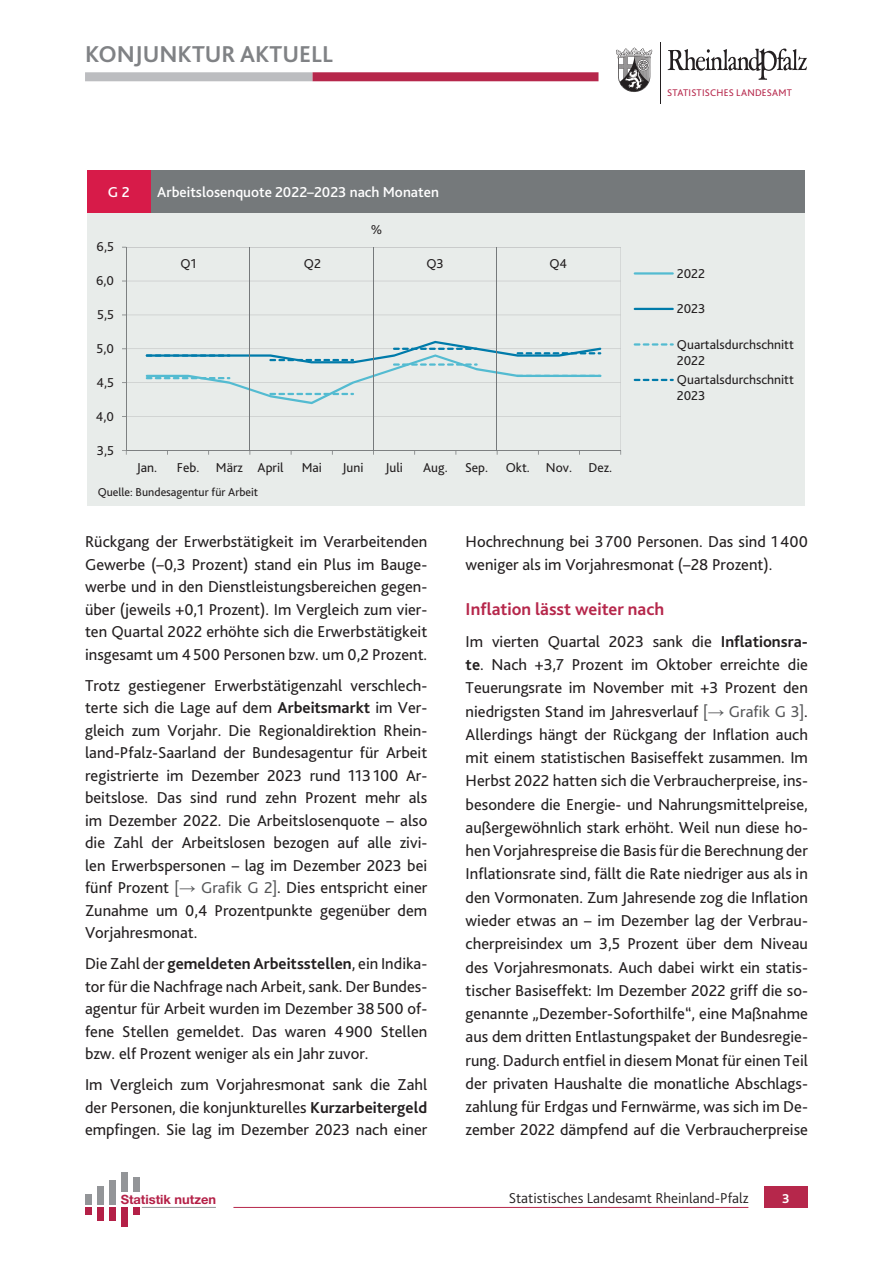
<style>
.page{position:relative;width:893px;height:1263px;background:#fff}
.page>*{position:absolute;margin:0;border:0;box-sizing:border-box;transform-origin:0 0}
.t1{font:700 24px "Bliss 2";color:#808285}
.Zwischenüberschrift_12p{font:700 18px "Bliss 2";color:#b6274b}
.Grundtext_11_15_p{font:16.5px/22.5px "Bliss 2";color:#231f20;text-align:justify}
.t2{font:500 15px "Bliss 2";color:#fff}
.t3{font:300 15px "Bliss 2";color:#231f20}
.t4{font:13.5px/16px "Bliss 2";color:#231f20}
.t5{font:700 13.5px "Bliss 2";color:#fff}
.t6{font:700 12.75px "Helvetica Neue LT";color:#b42047}
.t7{font:12px "Bliss 2";color:#231f20}
.t8{font:10.2px "Bliss 2";letter-spacing:.02em;color:#b6274b}
.s1{font-weight:700}
.s2{color:#57585a}
.s3{font-family:"Arial";color:#57585a}
</style>
<div class="page">
<div style="left:85px;top:1206px;width:7px;height:9px;background:#b42047"></div>
<div style="left:97px;top:1206px;width:7px;height:15px;background:#b42047"></div>
<div style="left:109px;top:1206px;width:7px;height:15px;background:#b42047"></div>
<div style="left:121px;top:1206px;width:7px;height:21px;background:#b42047"></div>
<div style="left:133px;top:1206px;width:7px;height:9px;background:#b42047"></div>
<div style="left:85px;top:1194px;width:7px;height:11px;background:#939598"></div>
<div style="left:97px;top:1186px;width:7px;height:19px;background:#939598"></div>
<div style="left:133px;top:1178px;width:7px;height:27px;background:#939598"></div>
<div style="left:121px;top:1172px;width:7px;height:33px;background:#939598"></div>
<div style="left:109px;top:1180px;width:7px;height:25px;background:#939598"></div>
<hr style="left:85px;top:1205px;width:141px;height:2px;background:#fff">
<div style="left:118px;top:1193px;width:99px;height:14px;background:#fff"></div>
<hr style="left:142px;top:1207px;width:73px;height:1px;background:#939598">
<hr style="left:233px;top:1207px;width:515px;height:1px;background:#b6274b">
<div style="left:764px;top:1186px;width:44px;height:22px;background:#b6274b"></div>
<div style="left:87px;top:170px;width:718px;height:335px;background:#e8ecea"></div>
<svg style="left:127px;top:247px;width:494px;height:203px"></svg>
<hr style="left:126px;top:247px;width:1px;height:203px;background:#7d8081">
<hr style="left:126px;top:450px;width:495px;height:1px;background:#7d8081">
<svg style="left:146px;top:341px;width:455px;height:63px"></svg>
<hr style="left:634px;top:272px;width:40px;height:3px;background:#53bbd1">
<hr style="left:634px;top:308px;width:40px;height:2px;background:#007baa">
<svg style="left:634px;top:343px;width:40px;height:3px"></svg>
<svg style="left:634px;top:379px;width:40px;height:2px"></svg>
<hr style="left:250px;top:247px;width:1px;height:204px;background:#75797b">
<hr style="left:496px;top:247px;width:1px;height:204px;background:#75797b">
<div style="left:87px;top:170px;width:64px;height:43px;background:#d71b49"></div>
<div style="left:151px;top:170px;width:654px;height:43px;background:#75797b"></div>
<hr style="left:373px;top:247px;width:1px;height:204px;background:#75797b">
<div style="left:85px;top:72px;width:228px;height:9px;background:#bcbdc0"></div>
<div style="left:313px;top:72px;width:285px;height:9px;background:#b6274b"></div>
<svg style="left:668px;top:48px;width:139px;height:32px"></svg>
<svg style="left:616px;top:47px;width:36px;height:45px"></svg>
<hr style="left:660px;top:42px;width:1px;height:62px;background:#231f20">
<h1 class="t1" style="left:85px;top:39px;width:249px">KONJUNKTUR AKTUELL</h1>
<p class="t2" style="left:108px;top:182px;width:23px">G2</p>
<p class="t2" style="left:157px;top:182px;width:283px">Arbeitslosenquote 2022–2023 nach Monaten</p>
<p class="t4" style="left:371px;top:221px;width:13px">%</p>
<p class="t4" style="left:97px;top:238px;width:19px">6,5</p>
<p class="t4" style="left:96px;top:272px;width:19px">6,0</p>
<p class="t4" style="left:97px;top:306px;width:18px">5,5</p>
<p class="t4" style="left:96px;top:340px;width:19px">5,0</p>
<p class="t4" style="left:96px;top:374px;width:19px">4,5</p>
<p class="t4" style="left:96px;top:408px;width:20px">4,0</p>
<p class="t4" style="left:97px;top:442px;width:19px">3,5</p>
<p class="t4" style="left:181px;top:255px;width:17px">Q1</p>
<p class="t4" style="left:304px;top:255px;width:19px">Q2</p>
<p class="t4" style="left:426px;top:255px;width:19px">Q3</p>
<p class="t4" style="left:549px;top:255px;width:19px">Q4</p>
<p class="t4" style="left:137px;top:459px;width:22px">Jan.</p>
<p class="t4" style="left:177px;top:459px;width:108px">Feb. März April</p>
<p class="t4" style="left:302px;top:459px;width:22px">Mai</p>
<p class="t4" style="left:342px;top:459px;width:23px">Juni</p>
<p class="t4" style="left:385px;top:459px;width:19px">Juli</p>
<p class="t4" style="left:423px;top:459px;width:26px">Aug.</p>
<p class="t4" style="left:465px;top:459px;width:25px">Sep.</p>
<p class="t4" style="left:506px;top:459px;width:108px">Okt. Nov. Dez.</p>
<p class="t7" style="left:98px;top:484px;width:162px">Quelle: Bundesagentur für Arbeit</p>
<p class="t8" style="left:667px;top:86px;width:126px">STATISTISCHES LANDESAMT</p>
<p class="t4" style="left:677px;top:265px;width:30px">2022</p>
<p class="t4" style="left:677px;top:300px;width:30px">2023</p>
<p class="t4" style="left:677px;top:336px;width:119px">Quartalsdurchschnitt<br>2022</p>
<p class="t4" style="left:677px;top:371px;width:119px">Quartalsdurchschnitt<br>2023</p>
<p class="Grundtext_11_15_p" style="left:85px;top:530px;width:344px">Rückgang der Erwerbstätigkeit im Verarbeitenden Gewerbe (–0,3 Prozent) stand ein Plus im Bauge&shy;werbe und in den Dienstleistungsbereichen gegen&shy;über (jeweils +0,1 Prozent). Im Vergleich zum vier&shy;ten Quartal 2022 erhöhte sich die Erwerbstätigkeit insgesamt um 4500 Personen bzw. um 0,2 Prozent.</p>
<p class="Grundtext_11_15_p" style="left:85px;top:673px;width:344px">Trotz gestiegener Erwerbstätigenzahl verschlech&shy;terte sich die Lage auf dem <span class="s1">Arbeitsmarkt</span> im Ver&shy;gleich zum Vorjahr. Die Regionaldirektion Rhein&shy;land-Pfalz-Saarland der Bundesagentur für Arbeit registrierte im Dezember 2023 rund 113100 Ar&shy;beitslose. Das sind rund zehn Prozent mehr als im Dezember 2022. Die Arbeitslosenquote – also die Zahl der Arbeitslosen bezogen auf alle zivi&shy;len Erwerbspersonen – lag im Dezember 2023 bei fünf Prozent <span class="s2">[</span><span class="s3">→</span> <span class="s2">Grafik G 2]</span>. Dies entspricht einer Zunahme um 0,4 Prozentpunkte gegenüber dem Vorjahresmonat.</p>
<p class="Grundtext_11_15_p" style="left:85px;top:952px;width:344px">Die Zahl der <span class="s1">gemeldeten Arbeitsstellen</span>, ein Indika&shy;tor für die Nachfrage nach Arbeit, sank. Der Bundes&shy;agentur für Arbeit wurden im Dezember 38500 of&shy;fene Stellen gemeldet. Das waren 4900 Stellen bzw. elf Prozent weniger als ein Jahr zuvor.</p>
<p class="Grundtext_11_15_p" style="left:85px;top:1073px;width:344px">Im Vergleich zum Vorjahresmonat sank die Zahl der Personen, die konjunkturelles <span class="s1">Kurzarbeitergeld </span>empfingen. Sie lag im Dezember 2023 nach einer</p>
<p class="Grundtext_11_15_p" style="left:466px;top:530px;width:344px;line-height:23.2px">Hochrechnung bei 3700 Personen. Das sind 1400 weniger als im Vorjahresmonat (–28 Prozent).</p>
<p class="Zwischenüberschrift_12p" style="left:466px;top:598px;width:200px">Inflation lässt weiter nach</p>
<p class="Grundtext_11_15_p" style="left:466px;top:629px;width:344px;line-height:23.2px">Im vierten Quartal 2023 sank die <span class="s1">Inflationsra&shy;te</span>. Nach +3,7 Prozent im Oktober erreichte die Teuerungsrate im November mit +3 Prozent den niedrigsten Stand im Jahresverlauf <span class="s2">[</span><span class="s3">→</span> <span class="s2">Grafik G 3]</span>.<br>Allerdings hängt der Rückgang der Inflation auch mit einem statistischen Basiseffekt zusammen. Im Herbst 2022 hatten sich die Verbraucherpreise, ins&shy;besondere die Energie- und Nahrungsmittelpreise, außergewöhnlich stark erhöht. Weil nun diese ho&shy;hen Vorjahrespreise die Basis für die Berechnung der Inflationsrate sind, fällt die Rate niedriger aus als in den Vormonaten. Zum Jahresende zog die Inflation wieder etwas an – im Dezember lag der Verbrau&shy;cherpreisindex um 3,5 Prozent über dem Niveau des Vorjahresmonats. Auch dabei wirkt ein statis&shy;tischer Basiseffekt: Im Dezember 2022 griff die so&shy;genannte „Dezember-Soforthilfe“, eine Maßnahme aus dem dritten Entlastungspaket der Bundesregie&shy;rung. Dadurch entfiel in diesem Monat für einen Teil der privaten Haushalte die monatliche Abschlags&shy;zahlung für Erdgas und Fernwärme, was sich im De&shy;zember 2022 dämpfend auf die Verbraucherpreise</p>
<p class="t6" style="left:121px;top:1192px;width:97px">Statistik nutzen</p>
<p class="t3" style="left:509px;top:1188px;width:241px">Statistisches Landesamt Rheinland-Pfalz</p>
<p class="t5" style="left:782px;top:1190px;width:9px">3</p>
</div>
